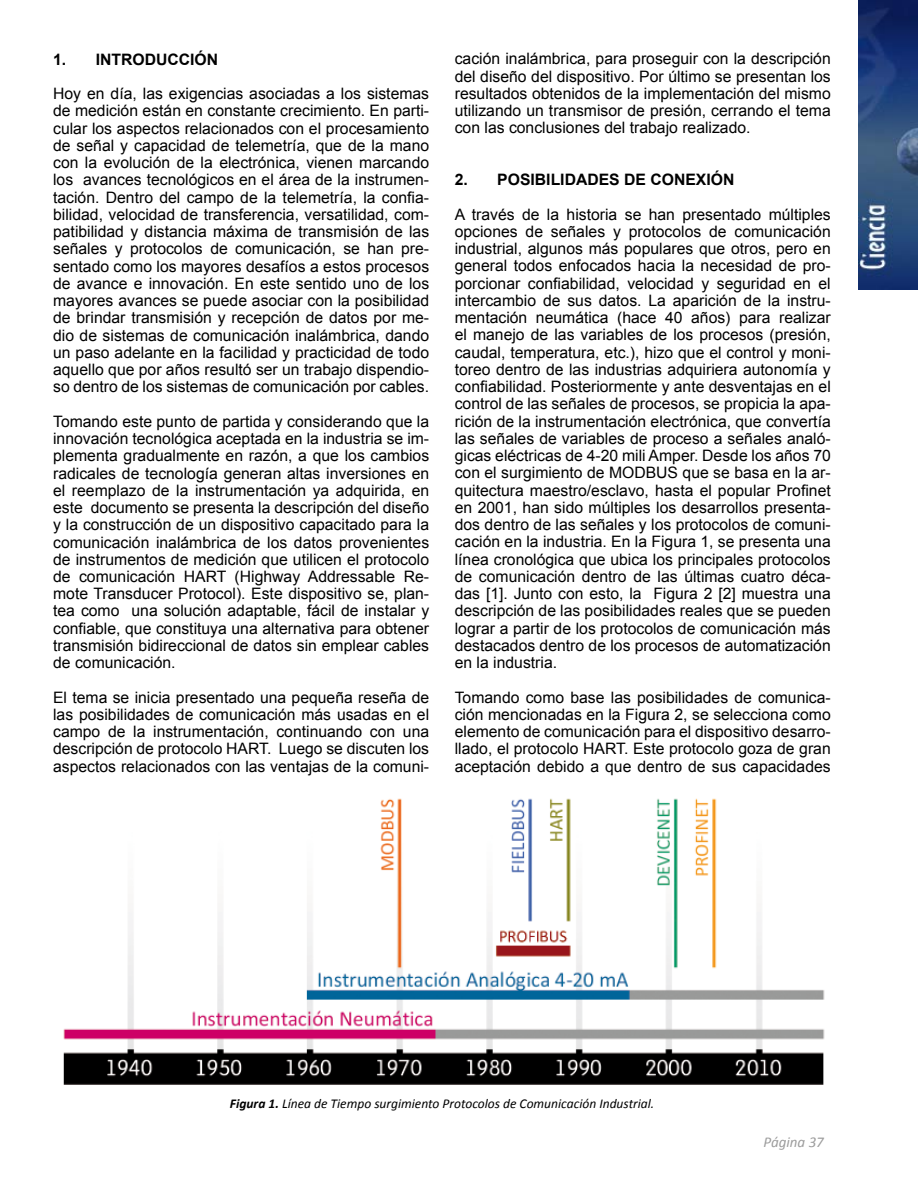
<style>
.page{position:relative;width:918px;height:1188px;background:#fff}
.page>*{position:absolute;margin:0;border:0;box-sizing:border-box;transform-origin:0 0}
.t1{font:15.75px/17.2px "Arial";color:#000;text-align:justify}
.t2{font:700 15.75px "Arial";color:#000}
.t3{font:italic 15px "Calibri";color:#9c9c9c}
.t4{font:italic 13.5px "Calibri";color:#000}
.s1{font-weight:700}
</style>
<div class="page">
<img style="left:63px;top:798px;width:762px;height:287px">
<img style="left:858px;top:0;width:60px;height:289px">
<p class="t2" style="left:53px;top:49px;width:167px">1. INTRODUCCIÓN</p>
<p class="t1" style="left:53px;top:85px;width:378px">Hoy en día, las exigencias asociadas a los sistemas de medición están en constante crecimiento. En parti&shy;cular los aspectos relacionados con el procesamiento de señal y capacidad de telemetría, que de la mano con la evolución de la electrónica, vienen marcando los avances tecnológicos en el área de la instrumen&shy;tación. Dentro del campo de la telemetría, la confia&shy;bilidad, velocidad de transferencia, versatilidad, com&shy;patibilidad y distancia máxima de transmisión de las señales y protocolos de comunicación, se han pre&shy;sentado como los mayores desafíos a estos procesos de avance e innovación. En este sentido uno de los mayores avances se puede asociar con la posibilidad de brindar transmisión y recepción de datos por me&shy;dio de sistemas de comunicación inalámbrica, dando un paso adelante en la facilidad y practicidad de todo aquello que por años resultó ser un trabajo dispendio&shy;so dentro de los sistemas de comunicación por cables.</p>
<p class="t1" style="left:53px;top:413px;width:378px">Tomando este punto de partida y considerando que la innovación tecnológica aceptada en la industria se im&shy;plementa gradualmente en razón, a que los cambios radicales de tecnología generan altas inversiones en el reemplazo de la instrumentación ya adquirida, en este documento se presenta la descripción del diseño y la construcción de un dispositivo capacitado para la comunicación inalámbrica de los datos provenientes de instrumentos de medición que utilicen el protocolo de comunicación HART (Highway Addressable Re&shy;mote Transducer Protocol). Este dispositivo se, plan&shy;tea como una solución adaptable, fácil de instalar y confiable, que constituya una alternativa para obtener transmisión bidireccional de datos sin emplear cables de comunicación.</p>
<p class="t1" style="left:53px;top:689px;width:378px">El tema se inicia presentado una pequeña reseña de las posibilidades de comunicación más usadas en el campo de la instrumentación, continuando con una descripción de protocolo HART. Luego se discuten los aspectos relacionados con las ventajas de la comuni-</p>
<p class="t1" style="left:455px;top:50px;width:378px">cación inalámbrica, para proseguir con la descripción del diseño del dispositivo. Por último se presentan los resultados obtenidos de la implementación del mismo utilizando un transmisor de presión, cerrando el tema con las conclusiones del trabajo realizado.</p>
<p class="t2" style="left:455px;top:169px;width:281px">2. POSIBILIDADES DE CONEXIÓN</p>
<p class="t1" style="left:455px;top:206px;width:378px">A través de la historia se han presentado múltiples opciones de señales y protocolos de comunicación industrial, algunos más populares que otros, pero en general todos enfocados hacia la necesidad de pro&shy;porcionar confiabilidad, velocidad y seguridad en el intercambio de sus datos. La aparición de la instru&shy;mentación neumática (hace 40 años) para realizar el manejo de las variables de los procesos (presión, caudal, temperatura, etc.), hizo que el control y moni&shy;toreo dentro de las industrias adquiriera autonomía y confiabilidad. Posteriormente y ante desventajas en el control de las señales de procesos, se propicia la apa&shy;rición de la instrumentación electrónica, que convertía las señales de variables de proceso a señales analó&shy;gicas eléctricas de 4-20 mili Amper. Desde los años 70 con el surgimiento de MODBUS que se basa en la ar&shy;quitectura maestro/esclavo, hasta el popular Profinet en 2001, han sido múltiples los desarrollos presenta&shy;dos dentro de las señales y los protocolos de comuni&shy;cación en la industria. En la Figura 1, se presenta una línea cronológica que ubica los principales protocolos de comunicación dentro de las últimas cuatro déca&shy;das [1]. Junto con esto, la Figura 2 [2] muestra una descripción de las posibilidades reales que se pueden lograr a partir de los protocolos de comunicación más destacados dentro de los procesos de automatización en la industria.</p>
<p class="t1" style="left:455px;top:689px;width:378px">Tomando como base las posibilidades de comunica&shy;ción mencionadas en la Figura 2, se selecciona como elemento de comunicación para el dispositivo desarro&shy;llado, el protocolo HART. Este protocolo goza de gran aceptación debido a que dentro de sus capacidades</p>
<p class="t4" style="left:230px;top:1095px;width:426px"><span class="s1">Figura 1.</span> Línea de Tiempo surgimiento Protocolos de Comunicación Industrial.</p>
<p class="t3" style="left:764px;top:1132px;width:62px">Página 37</p>
</div>
